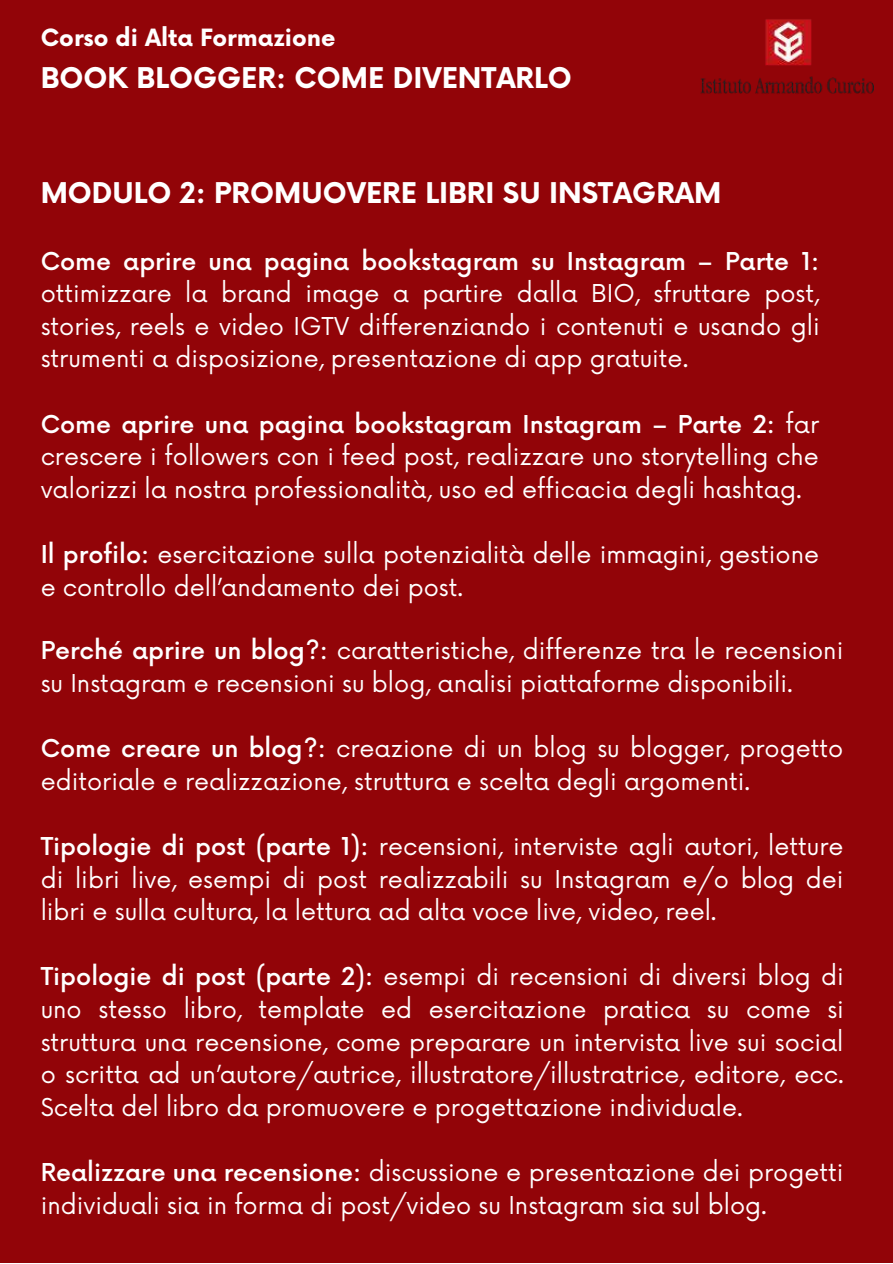
<style>
.page{position:relative;width:893px;height:1264px;background:#fff}
.page>*{position:absolute;margin:0;border:0;box-sizing:border-box;transform-origin:0 0}
.t1{font:700 27.9px "Now";color:#fff}
.t2{font:24px/32.5px "Now";color:#fff;text-align:justify}
.t3{font:500 24px "Now";color:#fff}
.t4{font:700 23.25px "Now";color:#fff}
.s1{font-weight:500}
</style>
<div class="page">
<div style="left:0;top:0;width:892px;height:1262px;background:#920408"></div>
<img style="left:700px;top:19px;width:173px;height:75px">
<p class="t4" style="left:41px;top:21px;width:296px">Corso di Alta Formazione</p>
<p class="t1" style="left:41px;top:57px;width:532px">BOOK BLOGGER: COME DIVENTARLO</p>
<p class="t1" style="left:41px;top:172px;width:682px">MODULO 2: PROMUOVERE LIBRI SU INSTAGRAM</p>
<p class="t3" style="left:41px;top:242px;width:779px">Come aprire una pagina bookstagram su Instagram – Parte 1:</p>
<p class="t2" style="left:41px;top:275px;width:780px">ottimizzare la brand image a partire dalla BIO, sfruttare post, stories, reels e video IGTV differenziando i contenuti e usando gli strumenti a disposizione, presentazione di app gratuite.</p>
<p class="t2" style="left:41px;top:406px;width:780px"><span class="s1">Come aprire una pagina bookstagram Instagram – Parte 2:</span> far crescere i followers con i feed post, realizzare uno storytelling che valorizzi la nostra professionalità, uso ed efficacia degli hashtag.</p>
<p class="t2" style="left:41px;top:536px;width:780px"><span class="s1">Il profilo:</span> esercitazione sulla potenzialità delle immagini, gestione e controllo dell’andamento dei post.</p>
<p class="t2" style="left:41px;top:632px;width:804px"><span class="s1">Perché aprire un blog?:</span> caratteristiche, differenze tra le recensioni su Instagram e recensioni su blog, analisi piattaforme disponibili.</p>
<p class="t2" style="left:41px;top:730px;width:804px"><span class="s1">Come creare un blog?:</span> creazione di un blog su blogger, progetto editoriale e realizzazione, struttura e scelta degli argomenti.</p>
<p class="t2" style="left:41px;top:828px;width:804px"><span class="s1">Tipologie di post (parte 1):</span> recensioni, interviste agli autori, letture di libri live, esempi di post realizzabili su Instagram e/o blog dei libri e sulla cultura, la lettura ad alta voce live, video, reel.</p>
<p class="t2" style="left:41px;top:958px;width:804px"><span class="s1">Tipologie di post (parte 2):</span> esempi di recensioni di diversi blog di uno stesso libro, template ed esercitazione pratica su come si struttura una recensione, come preparare un intervista live sui social o scritta ad un’autore/autrice, illustratore/illustratrice, editore, ecc.<br>Scelta del libro da promuovere e progettazione individuale.</p>
<p class="t2" style="left:41px;top:1154px;width:804px"><span class="s1">Realizzare una recensione:</span> discussione e presentazione dei progetti individuali sia in forma di post/video su Instagram sia sul blog.</p>
</div>
